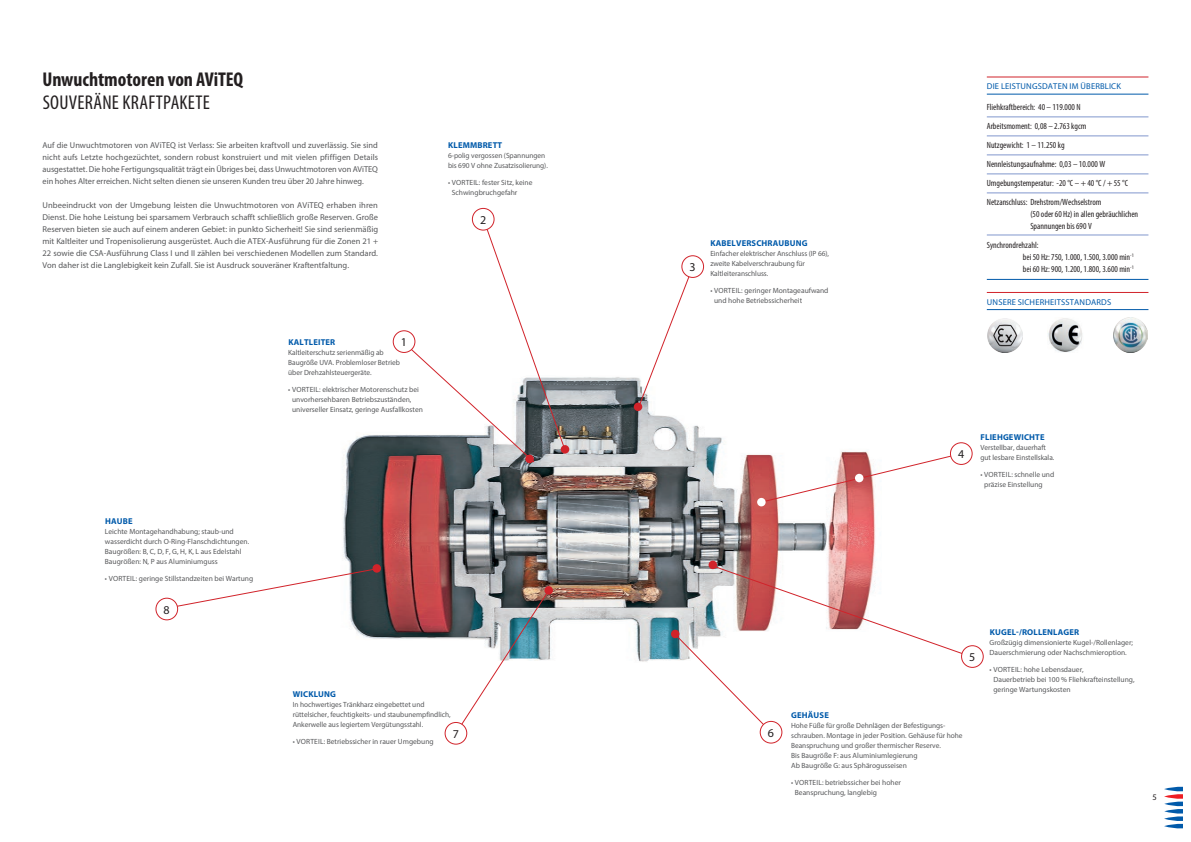
<style>
.page{position:relative;width:1191px;height:842px;background:#fff}
.page>*{position:absolute;margin:0;border:0;box-sizing:border-box;transform-origin:0 0}
.t1{font:700 condensed 20px "Myriad Pro";letter-spacing:-.005em;color:#231f20}
.t2{font:condensed 20px "Myriad Pro";letter-spacing:.01em;color:#231f20}
.t3{font:12px "Myriad Pro";color:#231f20}
.t4{font:condensed 9px/19px "Myriad Pro";color:#231f20}
.t5{font:8.5px/12px "Myriad Pro";color:#57585a;text-align:justify}
.t6{font:700 8.5px "Myriad Pro";letter-spacing:.02em;color:#015aaa}
.t7{font:8.5px "Myriad Pro";letter-spacing:.02em;color:#015aaa}
.t8{font:8.5px "Myriad Pro";color:#231f20}
.t9{font:7.5px/10px "Myriad Pro";color:#57585a}
</style>
<div class="page">
<svg style="left:1164px;top:787px;width:18px;height:41px"></svg>
<img style="left:987px;top:318px;width:36px;height:35px">
<img style="left:1047px;top:318px;width:35px;height:34px">
<img style="left:1113px;top:318px;width:34px;height:35px">
<hr style="left:986px;top:77px;width:162px;height:1px;background:#d1232a">
<hr style="left:986px;top:94px;width:162px;height:1px;background:#015aaa">
<hr style="left:986px;top:117px;width:162px;height:1px;background:#8197cd">
<hr style="left:986px;top:136px;width:162px;height:1px;background:#8197cd">
<hr style="left:986px;top:155px;width:162px;height:1px;background:#8197cd">
<hr style="left:986px;top:174px;width:162px;height:1px;background:#8197cd">
<hr style="left:986px;top:193px;width:162px;height:1px;background:#8197cd">
<hr style="left:986px;top:235px;width:162px;height:1px;background:#8197cd">
<hr style="left:986px;top:279px;width:162px;height:1px;background:#015aaa">
<img style="left:343px;top:377px;width:533px;height:285px">
<svg style="left:403px;top:218px;width:163px;height:245px"></svg>
<svg style="left:454px;top:589px;width:96px;height:146px"></svg>
<svg style="left:167px;top:568px;width:212px;height:41px"></svg>
<svg style="left:762px;top:453px;width:196px;height:49px"></svg>
<svg style="left:674px;top:565px;width:295px;height:168px"></svg>
<svg style="left:637px;top:272px;width:56px;height:137px"></svg>
<div style="left:393px;top:331px;width:22px;height:21px;background:#fff;border-radius:50%"></div>
<div style="left:393px;top:330px;width:22px;height:23px;border:1px solid #d1232a;border-radius:50%"></div>
<div style="left:525px;top:455px;width:9px;height:8px;background:#d1232a;border-radius:50%"></div>
<div style="left:472px;top:208px;width:22px;height:22px;background:#fff;border-radius:50%"></div>
<div style="left:472px;top:208px;width:22px;height:22px;border:1px solid #d1232a;border-radius:50%"></div>
<div style="left:561px;top:445px;width:8px;height:9px;background:#d1232a;border-radius:50%"></div>
<div style="left:682px;top:256px;width:21px;height:21px;background:#fff;border-radius:50%"></div>
<div style="left:681px;top:255px;width:23px;height:23px;border:1px solid #d1232a;border-radius:50%"></div>
<div style="left:634px;top:403px;width:8px;height:8px;background:#d1232a;border-radius:50%"></div>
<div style="left:950px;top:443px;width:22px;height:21px;background:#fff;border-radius:50%"></div>
<div style="left:950px;top:442px;width:22px;height:23px;border:1px solid #d1232a;border-radius:50%"></div>
<div style="left:757px;top:498px;width:8px;height:8px;background:#fff;border-radius:50%"></div>
<div style="left:855px;top:474px;width:8px;height:8px;background:#fff;border-radius:50%"></div>
<div style="left:708px;top:561px;width:9px;height:8px;background:#d1232a;border-radius:50%"></div>
<div style="left:961px;top:646px;width:22px;height:21px;background:#fff;border-radius:50%"></div>
<div style="left:961px;top:645px;width:22px;height:23px;border:1px solid #d1232a;border-radius:50%"></div>
<div style="left:671px;top:630px;width:8px;height:8px;background:#d1232a;border-radius:50%"></div>
<div style="left:760px;top:721px;width:22px;height:22px;background:#fff;border-radius:50%"></div>
<div style="left:760px;top:721px;width:22px;height:22px;border:1px solid #d1232a;border-radius:50%"></div>
<div style="left:372px;top:564px;width:9px;height:9px;background:#d1232a;border-radius:50%"></div>
<div style="left:445px;top:722px;width:22px;height:22px;background:#fff;border-radius:50%"></div>
<div style="left:445px;top:722px;width:22px;height:22px;border:1px solid #d1232a;border-radius:50%"></div>
<div style="left:544px;top:586px;width:9px;height:9px;background:#d1232a;border-radius:50%"></div>
<div style="left:156px;top:598px;width:22px;height:22px;background:#fff;border-radius:50%"></div>
<div style="left:156px;top:598px;width:22px;height:22px;border:1px solid #d1232a;border-radius:50%"></div>
<hr style="left:986px;top:292px;width:162px;height:1px;background:#d1232a">
<hr style="left:986px;top:309px;width:162px;height:1px;background:#015aaa">
<h1 class="t1" style="left:43px;top:67px;width:202px">Unwuchtmotoren von AViTEQ</h1>
<h1 class="t2" style="left:43px;top:90px;width:169px">SOUVERÄNE KRAFTPAKETE</h1>
<p class="t5" style="left:43px;top:139px;width:337px">Auf die Unwuchtmotoren von AViTEQ ist Verlass: Sie arbeiten kraftvoll und zuverlässig. Sie sind nicht aufs Letzte hochgezüchtet, sondern robust konstruiert und mit vielen pfiffigen Details ausgestattet. Die hohe Fertigungsqualität trägt ein Übriges bei, dass Unwuchtmotoren von AViTEQ ein hohes Alter erreichen. Nicht selten dienen sie unseren Kunden treu über 20 Jahre hinweg.</p>
<p class="t5" style="left:43px;top:199px;width:337px">Unbeeindruckt von der Umgebung leisten die Unwuchtmotoren von AViTEQ erhaben ihren Dienst. Die hohe Leistung bei sparsamem Verbrauch schafft schließlich große Reserven. Große Reserven bieten sie auch auf einem anderen Gebiet: in punkto Sicherheit! Sie sind serienmäßig mit Kaltleiter und Tropenisolierung ausgerüstet. Auch die ATEX-Ausführung für die Zonen 21 + 22 sowie die CSA-Ausführung Class I und II zählen bei verschiedenen Modellen zum Standard.<br>Von daher ist die Langlebigkeit kein Zufall. Sie ist Ausdruck souveräner Kraftentfaltung.</p>
<p class="t6" style="left:448px;top:140px;width:56px">KLEMMBRETT</p>
<p class="t9" style="left:448px;top:150px;width:101px">6-polig vergossen (Spannungen bis 690 V ohne Zusatzisolierung).</p>
<p class="t9" style="left:452px;top:177px;width:82px;text-indent:-4px">• VORTEIL: fester Sitz, keine<br>Schwingbruchgefahr</p>
<h2 class="t3" style="left:480px;top:212px;width:8px">2</h2>
<h2 class="t3" style="left:401px;top:335px;width:8px">1</h2>
<p class="t6" style="left:288px;top:337px;width:48px">KALTLEITER</p>
<p class="t9" style="left:288px;top:347px;width:113px">Kaltleiterschutz serienmäßig ab<br>Baugröße UVA. Problemloser Betrieb über Drehzahlsteuergeräte.</p>
<p class="t9" style="left:292px;top:384px;width:132px;text-indent:-4px">• VORTEIL: elektrischer Motorenschutz bei unvorhersehbaren Betriebszuständen, universeller Einsatz, geringe Ausfallkosten</p>
<p class="t6" style="left:105px;top:515px;width:29px">HAUBE</p>
<p class="t9" style="left:105px;top:526px;width:146px">Leichte Montagehandhabung; staub-und wasserdicht durch O-Ring-Flanschdichtungen.<br>Baugrößen: B, C, D, F, G, H, K, L aus Edelstahl Baugrößen: N, P aus Aluminiumguss</p>
<p class="t9" style="left:105px;top:573px;width:150px">• VORTEIL: geringe Stillstandzeiten bei Wartung</p>
<h2 class="t3" style="left:164px;top:602px;width:8px">8</h2>
<h2 class="t3" style="left:689px;top:260px;width:8px">3</h2>
<p class="t6" style="left:710px;top:237px;width:99px">KABELVERSCHRAUBUNG</p>
<p class="t9" style="left:710px;top:248px;width:120px">Einfacher elektrischer Anschluss (IP 66), zweite Kabelverschraubung für<br>Kaltleiteranschluss.</p>
<p class="t9" style="left:714px;top:285px;width:116px;text-indent:-4px">• VORTEIL: geringer Montageaufwand und hohe Betriebssicherheit</p>
<p class="t7" style="left:987px;top:81px;width:136px">DIE LEISTUNGSDATEN IM ÜBERBLICK</p>
<p class="t4" style="left:986px;top:97px;width:143px">Fliehkraftbereich: 40 – 119.000 N<br>Arbeitsmoment: 0,08 – 2.763 kgcm<br>Nutzgewicht: 1 – 11.250 kg Nennleistungsaufnahme: 0,03 – 10.000 W Umgebungstemperatur: -20 °C – + 40 °C / + 55 °C Netzanschluss: Drehstrom/Wechselstrom</p>
<p class="t4" style="left:1030px;top:208px;width:109px;line-height:12px">(50 oder 60 Hz) in allen gebräuchlichen<br>Spannungen bis 690 V</p>
<p class="t4" style="left:1022px;top:239px;width:112px;line-height:12px;text-indent:-36px">Synchrondrehzahl:<br>bei 50 Hz: 750, 1.000, 1.500, 3.000 min<sup>-1 </sup>bei 60 Hz: 900, 1.200, 1.800, 3.600 min<sup>-1</sup></p>
<p class="t7" style="left:987px;top:297px;width:126px">UNSERE SICHERHEITSSTANDARDS</p>
<h2 class="t3" style="left:958px;top:447px;width:8px">4</h2>
<p class="t6" style="left:980px;top:431px;width:66px">FLIEHGEWICHTE</p>
<p class="t9" style="left:980px;top:442px;width:75px">Verstellbar, dauerhaft gut lesbare Einstellskala.</p>
<p class="t9" style="left:984px;top:469px;width:72px;text-indent:-4px">• VORTEIL: schnelle und präzise Einstellung</p>
<p class="t6" style="left:293px;top:688px;width:45px">WICKLUNG</p>
<p class="t9" style="left:293px;top:699px;width:159px">In hochwertiges Tränkharz eingebettet und rüttelsicher, feuchtigkeits- und staubunempfindlich,<br>Ankerwelle aus legiertem Vergütungsstahl.</p>
<p class="t9" style="left:293px;top:736px;width:142px">• VORTEIL: Betriebssicher in rauer Umgebung</p>
<h2 class="t3" style="left:453px;top:726px;width:8px">7</h2>
<h2 class="t3" style="left:768px;top:725px;width:8px">6</h2>
<h2 class="t3" style="left:969px;top:650px;width:8px">5</h2>
<p class="t6" style="left:791px;top:709px;width:39px">GEHÄUSE</p>
<p class="t9" style="left:791px;top:720px;width:173px">Hohe Füße für große Dehnlägen der Befestigungs&shy;schrauben. Montage in jeder Position. Gehäuse für hohe Beanspruchung und großer thermischer Reserve.<br>Bis Baugröße F: aus Aluminiumlegierung<br>Ab Baugröße G: aus Sphärogusseisen</p>
<p class="t9" style="left:795px;top:777px;width:108px;text-indent:-4px">• VORTEIL: betriebssicher bei hoher<br>Beanspruchung, langlebig</p>
<p class="t6" style="left:989px;top:627px;width:91px">KUGEL-/ROLLENLAGER</p>
<p class="t9" style="left:989px;top:637px;width:145px">Großzügig dimensionierte Kugel-/Rollenlager;<br>Dauerschmierung oder Nachschmieroption.</p>
<p class="t9" style="left:993px;top:664px;width:143px;text-indent:-4px">• VORTEIL: hohe Lebensdauer,<br>Dauerbetrieb bei 100 % Fliehkrafteinstellung, geringe Wartungskosten</p>
<p class="t8" style="left:1152px;top:792px;width:6px">5</p>
</div>
